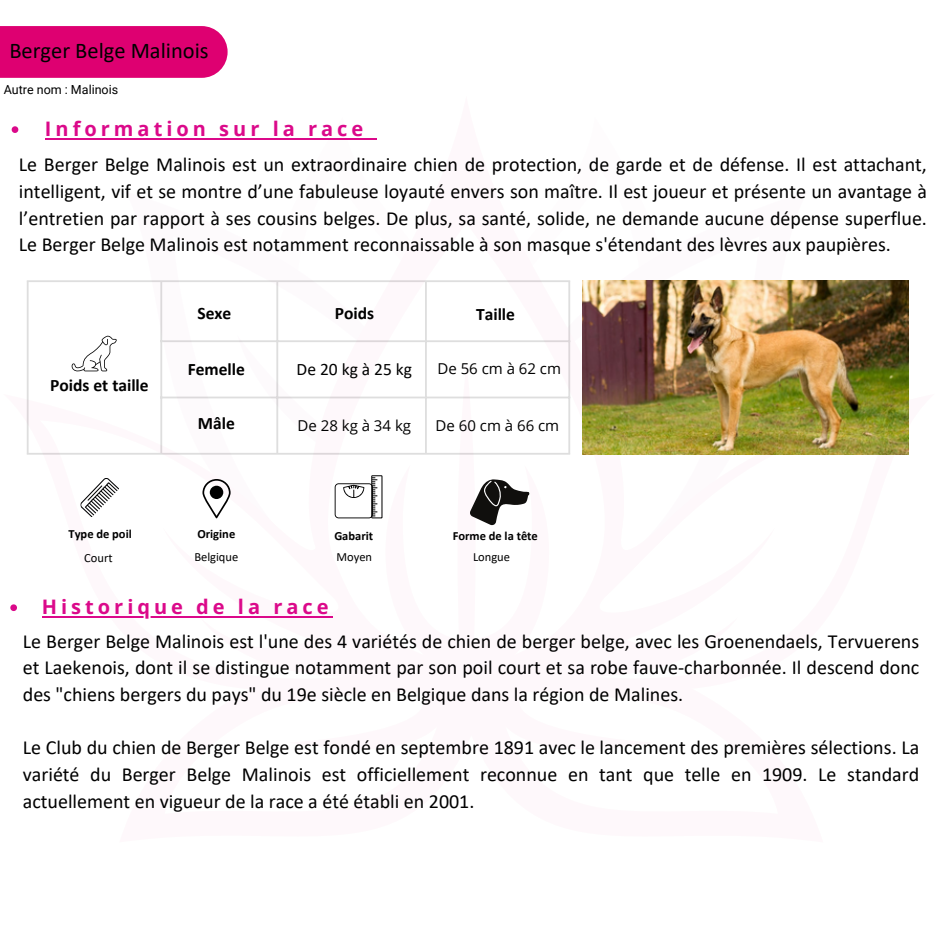
<style>
.page{position:relative;width:938px;height:938px;background:#fff}
.page>*{position:absolute;margin:0;border:0;box-sizing:border-box;transform-origin:0 0}
.t1{font:22.5px "Calibri";color:#000}
.t2{font:20px/26.8px "Calibri";color:#000;text-align:justify}
.t3{font:700 20px "Open Sans";letter-spacing:.2em;color:#db098a}
.t4{font:700 17.5px "Calibri";color:#000}
.t5{font:17.5px "Calibri";color:#000}
.t6{font:15px "Open Sans";color:#000}
.t7{font:700 12.5px "Calibri";color:#000}
.t8{font:12.5px "Calibri";color:#000}
.t9{font:12.5px "Roboto";color:#000}
</style>
<div class="page">
<svg style="left:478px;top:393px;width:431px;height:62px"></svg>
<svg style="left:13px;top:394px;width:447px;height:224px"></svg>
<div style="left:457px;top:361px;width:18px;height:358px;background:#fef8fb;border-radius:50%"></div>
<div style="left:0;top:26px;width:227px;height:52px;background:#de0071"></div>
<hr style="left:27px;top:282px;width:2px;height:171px;background:#000">
<hr style="left:160px;top:282px;width:2px;height:171px;background:#000">
<hr style="left:276px;top:282px;width:2px;height:171px;background:#000">
<hr style="left:425px;top:282px;width:2px;height:171px;background:#000">
<hr style="left:568px;top:282px;width:2px;height:171px;background:#000">
<hr style="left:27px;top:280px;width:543px;height:2px;background:#000">
<hr style="left:160px;top:340px;width:410px;height:2px;background:#000">
<hr style="left:160px;top:396px;width:410px;height:2px;background:#000">
<hr style="left:27px;top:453px;width:543px;height:1px;background:#000">
<svg style="left:72px;top:336px;width:45px;height:35px"></svg>
<img style="left:582px;top:280px;width:326px;height:174px">
<svg style="left:12px;top:126px;width:6px;height:7px"></svg>
<hr style="left:45px;top:138px;width:322px;height:2px;background:#db098a">
<svg style="left:271px;top:138px;width:153px;height:143px"></svg>
<svg style="left:79px;top:477px;width:41px;height:40px"></svg>
<svg style="left:202px;top:479px;width:28px;height:39px"></svg>
<div style="left:210px;top:485px;width:13px;height:14px;background:#000;border-radius:50%"></div>
<svg style="left:256px;top:464px;width:274px;height:154px"></svg>
<svg style="left:10px;top:604px;width:7px;height:7px"></svg>
<hr style="left:42px;top:616px;width:291px;height:1px;background:#db098a">
<p class="t1" style="left:9px;top:41px;width:201px">Berger Belge Malinois</p>
<p class="t9" style="left:4px;top:83px;width:116px">Autre nom : Malinois</p>
<h2 class="t3" style="left:45px;top:115px;width:320px">Information sur la race</h2>
<p class="t2" style="left:19px;top:153px;width:909px">Le Berger Belge Malinois est un extraordinaire chien de protection, de garde et de défense. Il est attachant, intelligent, vif et se montre d’une fabuleuse loyauté envers son maître. Il est joueur et présente un avantage à l’entretien par rapport à ses cousins belges. De plus, sa santé, solide, ne demande aucune dépense superflue.<br>Le Berger Belge Malinois est notamment reconnaissable à son masque s'étendant des lèvres aux paupières.</p>
<h3 class="t4" style="left:50px;top:378px;width:100px">Poids et taille</h3>
<h4 class="t4" style="left:197px;top:306px;width:35px">Sexe</h4>
<h5 class="t4" style="left:335px;top:306px;width:41px">Poids</h5>
<p class="t4" style="left:476px;top:306px;width:40px">Taille</p>
<h3 class="t4" style="left:188px;top:361px;width:59px">Femelle</h3>
<h3 class="t4" style="left:198px;top:416px;width:39px">Mâle</h3>
<h5 class="t5" style="left:296px;top:361px;width:117px">De 20 kg à 25 kg</h5>
<h3 class="t6" style="left:297px;top:415px;width:115px">De 28 kg à 34 kg</h3>
<h3 class="t6" style="left:437px;top:358px;width:125px">De 56 cm à 62 cm</h3>
<h3 class="t6" style="left:435px;top:415px;width:125px">De 60 cm à 66 cm</h3>
<h5 class="t7" style="left:68px;top:528px;width:65px">Type de poil</h5>
<p class="t7" style="left:197px;top:528px;width:39px">Origine</p>
<h6 class="t7" style="left:334px;top:530px;width:40px">Gabarit</h6>
<p class="t7" style="left:452px;top:530px;width:87px">Forme de la tête</p>
<p class="t8" style="left:84px;top:552px;width:30px">Court</p>
<p class="t8" style="left:194px;top:551px;width:45px">Belgique</p>
<h6 class="t8" style="left:336px;top:551px;width:37px">Moyen</h6>
<p class="t8" style="left:473px;top:551px;width:39px">Longue</p>
<p class="t3" style="left:42px;top:593px;width:288px">Historique de la race</p>
<h6 class="t2" style="left:23px;top:629px;width:898px">Le Berger Belge Malinois est l'une des 4 variétés de chien de berger belge, avec les Groenendaels, Tervuerens et Laekenois, dont il se distingue notamment par son poil court et sa robe fauve-charbonnée. Il descend donc des "chiens bergers du pays" du 19e siècle en Belgique dans la région de Malines.</h6>
<p class="t2" style="left:23px;top:736px;width:898px">Le Club du chien de Berger Belge est fondé en septembre 1891 avec le lancement des premières sélections. La variété du Berger Belge Malinois est officiellement reconnue en tant que telle en 1909. Le standard actuellement en vigueur de la race a été établi en 2001.</p>
</div>
